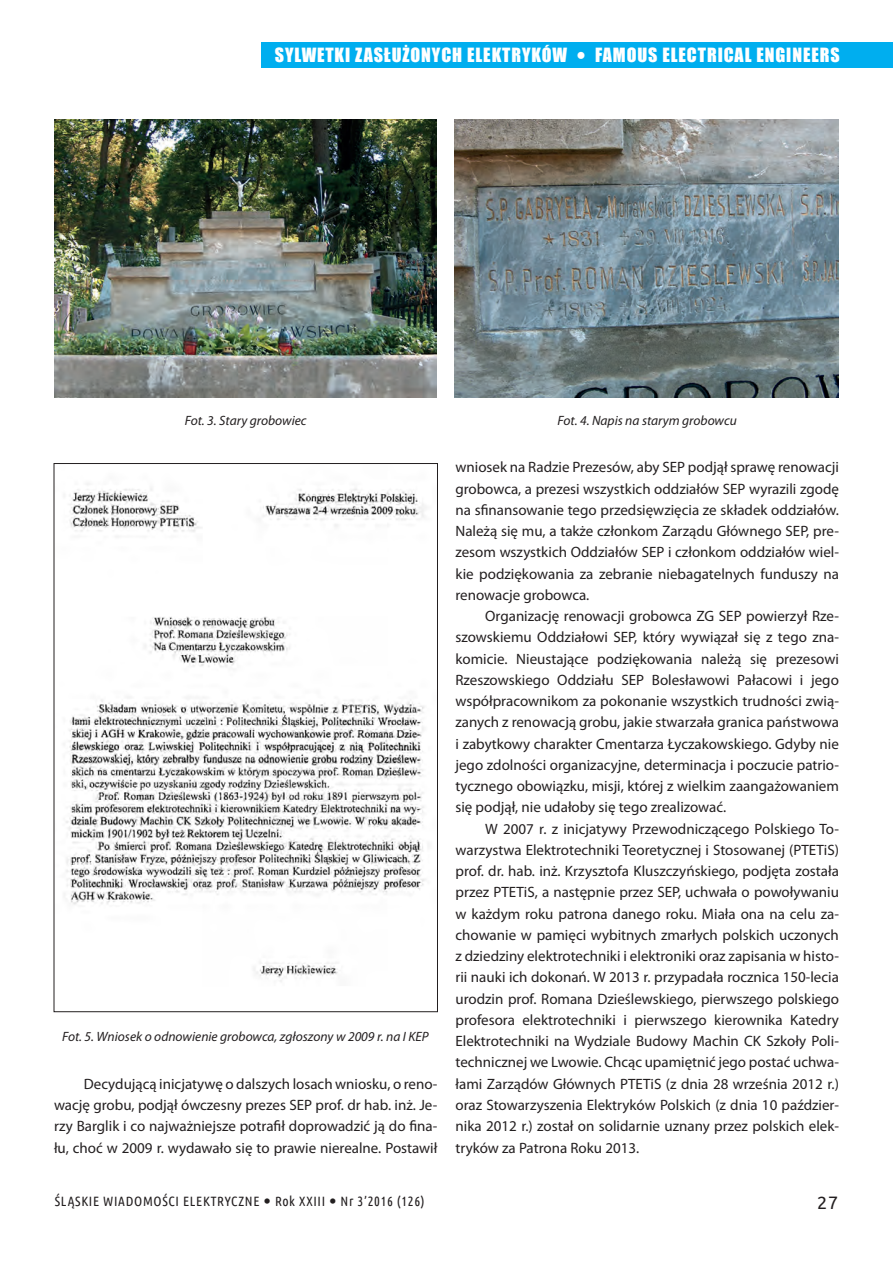
<style>
.page{position:relative;width:893px;height:1263px;background:#fff}
.page>*{position:absolute;margin:0;border:0;box-sizing:border-box;transform-origin:0 0}
.t1{font:18px "Impact";letter-spacing:.05em;color:#fff}
.t2{font:18px "Ubuntu";color:#231f20}
.t3{font:15px/21.3px "Myriad Pro";color:#231f20;text-align:justify}
.t4{font:italic 13.5px "Myriad Pro";color:#231f20}
.t5{font:13.5px "Ubuntu Condensed";letter-spacing:.05em;color:#231f20}
</style>
<div class="page">
<div style="left:261px;top:42px;width:632px;height:26px;background:#00aeef"></div>
<img style="left:54px;top:119px;width:383px;height:279px">
<img style="left:455px;top:119px;width:383px;height:279px">
<img style="left:64px;top:483px;width:362px;height:499px">
<p class="t1" style="left:275px;top:41px;width:294px">SYLWETKI ZASŁUŻONYCH ELEKTRYKÓW</p>
<p class="t1" style="left:595px;top:41px;width:246px">FAMOUS ELECTRICAL ENGINEERS</p>
<p class="t4" style="left:185px;top:412px;width:123px">Fot. 3. Stary grobowiec</p>
<p class="t4" style="left:558px;top:412px;width:181px">Fot. 4. Napis na starym grobowcu</p>
<p class="t4" style="left:62px;top:1028px;width:368px">Fot. 5. Wniosek o odnowienie grobowca, zgłoszony w 2009 r. na I KEP</p>
<p class="t3" style="left:54px;top:1073px;width:385px;text-indent:30px">Decydującą inicjatywę o dalszych losach wniosku, o reno&shy;wację grobu, podjął ówczesny prezes SEP prof. dr hab. inż. Je&shy;rzy Barglik i co najważniejsze potrafił doprowadzić ją do fina&shy;łu, choć w 2009 r. wydawało się to prawie nierealne. Postawił</p>
<p class="t3" style="left:455px;top:456px;width:385px">wniosek na Radzie Prezesów, aby SEP podjął sprawę renowacji grobowca, a prezesi wszystkich oddziałów SEP wyrazili zgodę na sfinansowanie tego przedsięwzięcia ze składek oddziałów.<br>Należą się mu, a także członkom Zarządu Głównego SEP, pre&shy;zesom wszystkich Oddziałów SEP i członkom oddziałów wiel&shy;kie podziękowania za zebranie niebagatelnych funduszy na renowacje grobowca.</p>
<p class="t3" style="left:455px;top:605px;width:385px;text-indent:30px">Organizację renowacji grobowca ZG SEP powierzył Rze&shy;szowskiemu Oddziałowi SEP, który wywiązał się z tego zna&shy;komicie. Nieustające podziękowania należą się prezesowi Rzeszowskiego Oddziału SEP Bolesławowi Pałacowi i jego współpracownikom za pokonanie wszystkich trudności zwią&shy;zanych z renowacją grobu, jakie stwarzała granica państwowa i zabytkowy charakter Cmentarza Łyczakowskiego. Gdyby nie jego zdolności organizacyjne, determinacja i poczucie patrio&shy;tycznego obowiązku, misji, której z wielkim zaangażowaniem się podjął, nie udałoby się tego zrealizować.</p>
<p class="t3" style="left:455px;top:818px;width:385px;text-indent:30px">W 2007 r. z inicjatywy Przewodniczącego Polskiego To&shy;warzystwa Elektrotechniki Teoretycznej i Stosowanej (PTETiS) prof. dr. hab. inż. Krzysztofa Kluszczyńskiego, podjęta została przez PTETiS, a następnie przez SEP, uchwała o powoływaniu w każdym roku patrona danego roku. Miała ona na celu za&shy;chowanie w pamięci wybitnych zmarłych polskich uczonych z dziedziny elektrotechniki i elektroniki oraz zapisania w histo&shy;rii nauki ich dokonań. W 2013 r. przypadała rocznica 150-lecia urodzin prof. Romana Dzieślewskiego, pierwszego polskiego profesora elektrotechniki i pierwszego kierownika Katedry Elektrotechniki na Wydziale Budowy Machin CK Szkoły Poli&shy;technicznej we Lwowie. Chcąc upamiętnić jego postać uchwa&shy;łami Zarządów Głównych PTETiS (z dnia 28 września 2012 r.) oraz Stowarzyszenia Elektryków Polskich (z dnia 10 paździer&shy;nika 2012 r.) został on solidarnie uznany przez polskich elek&shy;tryków za Patrona Roku 2013.</p>
<p class="t5" style="left:55px;top:1192px;width:371px">ŚLĄSKIE WIADOMOŚCI ELEKTRYCZNE Rok XXIII Nr 3’2016 (126)</p>
<p class="t2" style="left:817px;top:1192px;width:23px">27</p>
</div>
